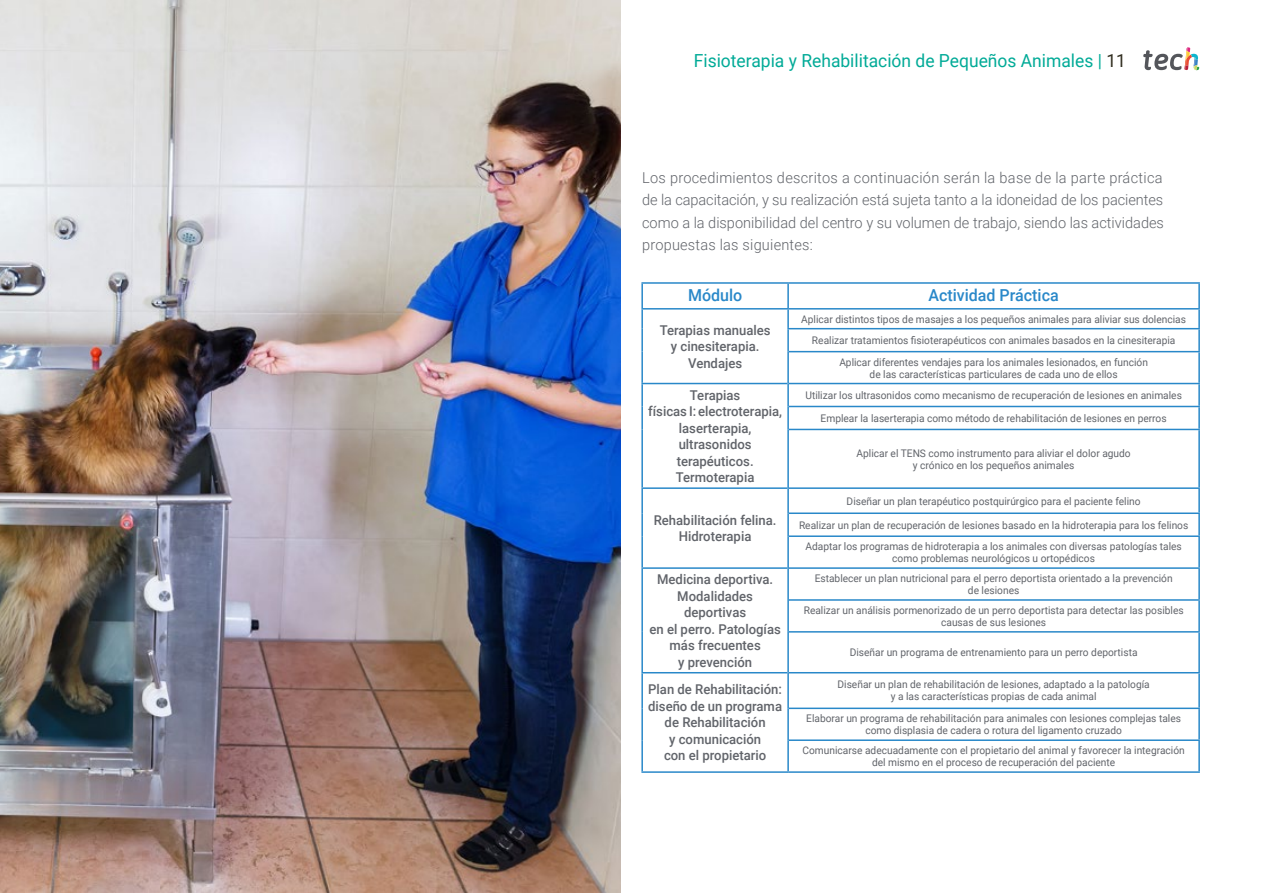
<style>
.page{position:relative;width:1263px;height:893px;background:#fff}
.page>*{position:absolute;margin:0;border:0;box-sizing:border-box;transform-origin:0 0}
.t1{font:18px "Roboto";color:#00aa97}
.t2{font:500 16.5px "Roboto";color:#2988c9}
.t3{font:300 15px/22.5px "Roboto";letter-spacing:.005em;color:#61646a;text-align:justify}
.t4{font:500 13.5px/16.5px "Roboto";color:#61646a;text-align:center}
.t5{font:10.5px/12px "Roboto";color:#61646a;text-align:center}
.s1{color:#312e20}
</style>
<div class="page">
<svg style="left:1143px;top:47px;width:56px;height:24px"></svg>
<hr style="left:641px;top:771px;width:147px;height:2px;background:#2988c9">
<hr style="left:787px;top:329px;width:2px;height:23px;background:#2988c9">
<hr style="left:787px;top:352px;width:2px;height:31px;background:#2988c9">
<hr style="left:787px;top:383px;width:2px;height:23px;background:#2988c9">
<hr style="left:787px;top:406px;width:2px;height:23px;background:#2988c9">
<hr style="left:787px;top:429px;width:2px;height:59px;background:#2988c9">
<hr style="left:787px;top:488px;width:2px;height:25px;background:#2988c9">
<hr style="left:787px;top:513px;width:2px;height:23px;background:#2988c9">
<hr style="left:787px;top:536px;width:2px;height:32px;background:#2988c9">
<hr style="left:787px;top:568px;width:2px;height:32px;background:#2988c9">
<hr style="left:787px;top:600px;width:2px;height:32px;background:#2988c9">
<hr style="left:787px;top:632px;width:2px;height:41px;background:#2988c9">
<hr style="left:787px;top:673px;width:2px;height:35px;background:#2988c9">
<hr style="left:787px;top:708px;width:2px;height:32px;background:#2988c9">
<hr style="left:787px;top:740px;width:2px;height:31px;background:#2988c9">
<svg style="left:787px;top:310px;width:2px;height:18px"></svg>
<hr style="left:641px;top:282px;width:148px;height:2px;background:#2988c9">
<hr style="left:641px;top:284px;width:2px;height:24px;background:#2988c9">
<hr style="left:787px;top:284px;width:2px;height:24px;background:#2988c9">
<hr style="left:641px;top:308px;width:148px;height:2px;background:#2988c9">
<svg style="left:641px;top:310px;width:2px;height:19px"></svg>
<hr style="left:641px;top:329px;width:2px;height:23px;background:#2988c9">
<hr style="left:641px;top:352px;width:2px;height:31px;background:#2988c9">
<hr style="left:641px;top:383px;width:146px;height:1px;background:#2988c9">
<hr style="left:641px;top:384px;width:2px;height:22px;background:#2988c9">
<hr style="left:641px;top:406px;width:2px;height:23px;background:#2988c9">
<hr style="left:641px;top:429px;width:2px;height:58px;background:#2988c9">
<hr style="left:641px;top:487px;width:146px;height:2px;background:#2988c9">
<hr style="left:641px;top:489px;width:2px;height:24px;background:#2988c9">
<hr style="left:641px;top:513px;width:2px;height:23px;background:#2988c9">
<hr style="left:641px;top:536px;width:2px;height:31px;background:#2988c9">
<hr style="left:641px;top:567px;width:146px;height:2px;background:#2988c9">
<hr style="left:641px;top:569px;width:2px;height:31px;background:#2988c9">
<hr style="left:641px;top:600px;width:2px;height:32px;background:#2988c9">
<hr style="left:641px;top:632px;width:2px;height:40px;background:#2988c9">
<hr style="left:641px;top:672px;width:146px;height:1px;background:#2988c9">
<hr style="left:641px;top:673px;width:2px;height:35px;background:#2988c9">
<hr style="left:641px;top:708px;width:2px;height:32px;background:#2988c9">
<hr style="left:641px;top:740px;width:2px;height:31px;background:#2988c9">
<hr style="left:789px;top:282px;width:411px;height:2px;background:#2988c9">
<hr style="left:1198px;top:284px;width:2px;height:24px;background:#2988c9">
<hr style="left:789px;top:308px;width:411px;height:2px;background:#2988c9">
<svg style="left:1198px;top:310px;width:2px;height:18px"></svg>
<hr style="left:787px;top:328px;width:413px;height:1px;background:#2988c9">
<hr style="left:1198px;top:329px;width:2px;height:22px;background:#2988c9">
<hr style="left:789px;top:351px;width:411px;height:1px;background:#2988c9">
<hr style="left:1198px;top:352px;width:2px;height:31px;background:#2988c9">
<hr style="left:789px;top:383px;width:411px;height:1px;background:#2988c9">
<hr style="left:1198px;top:384px;width:2px;height:22px;background:#2988c9">
<hr style="left:789px;top:406px;width:411px;height:1px;background:#2988c9">
<hr style="left:1198px;top:407px;width:2px;height:22px;background:#2988c9">
<hr style="left:789px;top:429px;width:411px;height:1px;background:#2988c9">
<hr style="left:1198px;top:430px;width:2px;height:57px;background:#2988c9">
<hr style="left:789px;top:487px;width:411px;height:2px;background:#2988c9">
<hr style="left:1198px;top:489px;width:2px;height:23px;background:#2988c9">
<hr style="left:789px;top:512px;width:411px;height:2px;background:#2988c9">
<hr style="left:1198px;top:514px;width:2px;height:21px;background:#2988c9">
<hr style="left:789px;top:535px;width:411px;height:2px;background:#2988c9">
<hr style="left:1198px;top:537px;width:2px;height:30px;background:#2988c9">
<hr style="left:789px;top:567px;width:411px;height:2px;background:#2988c9">
<hr style="left:1198px;top:569px;width:2px;height:30px;background:#2988c9">
<hr style="left:789px;top:599px;width:411px;height:2px;background:#2988c9">
<hr style="left:1198px;top:601px;width:2px;height:30px;background:#2988c9">
<hr style="left:789px;top:631px;width:411px;height:2px;background:#2988c9">
<hr style="left:1198px;top:633px;width:2px;height:39px;background:#2988c9">
<hr style="left:789px;top:672px;width:411px;height:1px;background:#2988c9">
<hr style="left:1198px;top:673px;width:2px;height:35px;background:#2988c9">
<hr style="left:789px;top:708px;width:411px;height:1px;background:#2988c9">
<hr style="left:1198px;top:709px;width:2px;height:30px;background:#2988c9">
<hr style="left:789px;top:739px;width:411px;height:2px;background:#2988c9">
<hr style="left:1198px;top:741px;width:2px;height:30px;background:#2988c9">
<hr style="left:788px;top:771px;width:412px;height:2px;background:#2988c9">
<img style="left:0;top:0;width:621px;height:893px">
<h1 class="t1" style="left:694px;top:48px;width:434px">Fisioterapia y Rehabilitación de Pequeños Animales | <span class="s1">11</span></h1>
<p class="t3" style="left:642px;top:166px;width:523px">Los procedimientos descritos a continuación serán la base de la parte práctica de la capacitación, y su realización está sujeta tanto a la idoneidad de los pacientes como a la disponibilidad del centro y su volumen de trabajo, siendo las actividades propuestas las siguientes:</p>
<h2 class="t2" style="left:688px;top:284px;width:56px">Módulo</h2>
<h2 class="t2" style="left:928px;top:284px;width:132px">Actividad Práctica</h2>
<p class="t4" style="left:660px;top:321px;width:112px">Terapias manuales y cinesiterapia.<br>Vendajes</p>
<p class="t5" style="left:801px;top:308px;width:386px;line-height:21.5px">Aplicar distintos tipos de masajes a los pequeños animales para aliviar sus dolencias<br>Realizar tratamientos fisioterapéuticos con animales basados en la cinesiterapia<br>Aplicar diferentes vendajes para los animales lesionados, en función</p>
<p class="t5" style="left:870px;top:367px;width:250px">de las características particulares de cada uno de ellos</p>
<p class="t4" style="left:648px;top:386px;width:135px">Terapias<br>físicas I: electroterapia, laserterapia, ultrasonidos terapéuticos.<br>Termoterapia</p>
<p class="t5" style="left:805px;top:383px;width:378px;line-height:23px">Utilizar los ultrasonidos como mecanismo de recuperación de lesiones en animales<br>Emplear la laserterapia como método de rehabilitación de lesiones en perros</p>
<p class="t5" style="left:856px;top:447px;width:276px">Aplicar el TENS como instrumento para aliviar el dolor agudo y crónico en los pequeños animales</p>
<p class="t4" style="left:654px;top:511px;width:124px">Rehabilitación felina.<br>Hidroterapia</p>
<p class="t5" style="left:847px;top:494px;width:295px">Diseñar un plan terapéutico postquirúrgico para el paciente felino</p>
<p class="t5" style="left:799px;top:514px;width:391px;line-height:21.5px">Realizar un plan de recuperación de lesiones basado en la hidroterapia para los felinos<br>Adaptar los programas de hidroterapia a los animales con diversas patologías tales</p>
<p class="t5" style="left:892px;top:552px;width:204px">como problemas neurológicos u ortopédicos</p>
<p class="t4" style="left:649px;top:571px;width:133px">Medicina deportiva.<br>Modalidades deportivas<br>en el perro. Patologías más frecuentes<br>y prevención</p>
<p class="t5" style="left:815px;top:572px;width:359px">Establecer un plan nutricional para el perro deportista orientado a la prevención de lesiones</p>
<p class="t5" style="left:804px;top:604px;width:381px">Realizar un análisis pormenorizado de un perro deportista para detectar las posibles causas de sus lesiones</p>
<p class="t5" style="left:850px;top:646px;width:289px">Diseñar un programa de entrenamiento para un perro deportista</p>
<p class="t4" style="left:648px;top:681px;width:135px">Plan de Rehabilitación: diseño de un programa de Rehabilitación<br>y comunicación<br>con el propietario</p>
<p class="t5" style="left:837px;top:678px;width:314px">Diseñar un plan de rehabilitación de lesiones, adaptado a la patología y a las características propias de cada animal</p>
<p class="t5" style="left:806px;top:712px;width:376px">Elaborar un programa de rehabilitación para animales con lesiones complejas tales como displasia de cadera o rotura del ligamento cruzado</p>
<p class="t5" style="left:802px;top:744px;width:384px">Comunicarse adecuadamente con el propietario del animal y favorecer la integración del mismo en el proceso de recuperación del paciente</p>
</div>
